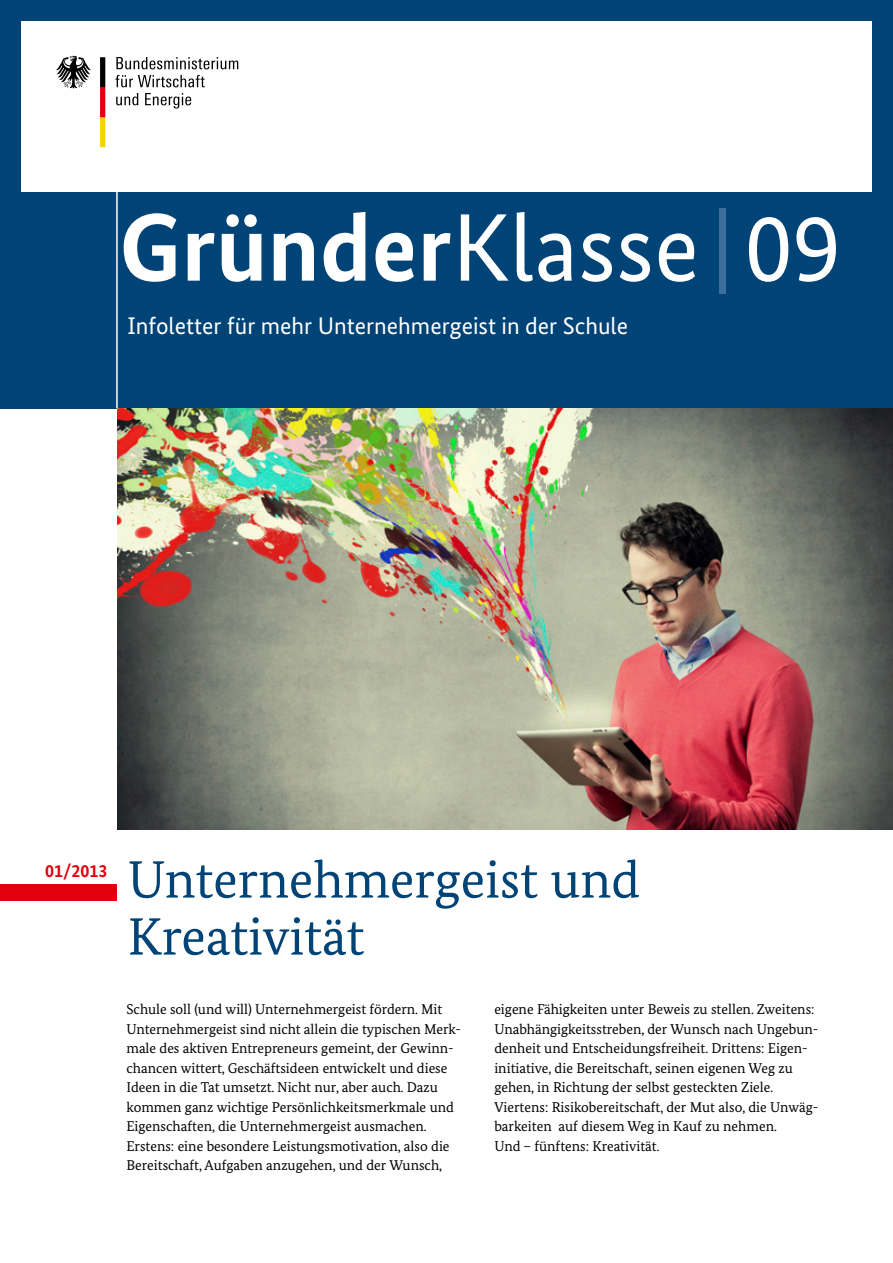
<style>
.page{position:relative;width:893px;height:1263px;background:#fff}
.page>*{position:absolute;margin:0;border:0;box-sizing:border-box;transform-origin:0 0}
.t1{font:96px "Bundes Sans";color:#fff}
.t2{font:52.5px/57px "Bundes Serif";color:#004376}
.t3{font:24px "Bundes Sans";color:#fff}
.t4{font:700 18px "Bundes Sans";color:#e2000f}
.t5{font:14.25px/19.5px "Bundes Serif";color:#000}
.s1{font-weight:700}
.s2{color:#3c6e9c}
</style>
<div class="page">
<div style="left:0;top:0;width:893px;height:408px;background:#004376"></div>
<div style="left:21px;top:21px;width:851px;height:170px;background:#fff"></div>
<hr style="left:116px;top:191px;width:2px;height:217px;background:#fff">
<div style="left:0;top:884px;width:117px;height:16px;background:#e2000f"></div>
<svg style="left:56px;top:56px;width:35px;height:32px"></svg>
<svg style="left:100px;top:57px;width:5px;height:90px"></svg>
<svg style="left:116px;top:57px;width:122px;height:12px"></svg>
<svg style="left:115px;top:75px;width:90px;height:12px"></svg>
<svg style="left:116px;top:93px;width:22px;height:12px"></svg>
<svg style="left:145px;top:93px;width:46px;height:16px"></svg>
<img style="left:118px;top:408px;width:775px;height:421px">
<h1 class="t1" style="left:119px;top:189px;width:723px"><span class="s1">Gründer</span>Klasse <span class="s2">|</span>09</h1>
<p class="t3" style="left:128px;top:311px;width:502px">Infoletter für mehr Unternehmergeist in der Schule</p>
<h3 class="t4" style="left:45px;top:860px;width:64px">01/2013</h3>
<h1 class="t2" style="left:128px;top:850px;width:514px">Unternehmergeist und<br>Kreativität</h1>
<p class="t5" style="left:126px;top:999px;width:336px">Schule soll (und will) Unternehmergeist fördern. Mit Unternehmergeist sind nicht allein die typischen Merk&shy;male des aktiven Entrepreneurs gemeint, der Gewinn&shy;chancen wittert, Geschäftsideen entwickelt und diese Ideen in die Tat umsetzt. Nicht nur, aber auch. Dazu kommen ganz wichtige Persönlichkeitsmerkmale und Eigenschaften, die Unternehmergeist ausmachen.<br>Erstens: eine besondere Leistungsmotivation, also die Bereitschaft, Aufgaben anzugehen, und der Wunsch,</p>
<p class="t5" style="left:494px;top:999px;width:326px">eigene Fähigkeiten unter Beweis zu stellen. Zweitens:<br>Unabhängigkeitsstreben, der Wunsch nach Ungebun&shy;denheit und Entscheidungsfreiheit. Drittens: Eigen&shy;initiative, die Bereitschaft, seinen eigenen Weg zu gehen, in Richtung der selbst gesteckten Ziele.<br>Viertens: Risikobereitschaft, der Mut also, die Unwäg&shy;barkeiten auf diesem Weg in Kauf zu nehmen.<br>Und – fünftens: Kreativität.</p>
</div>
